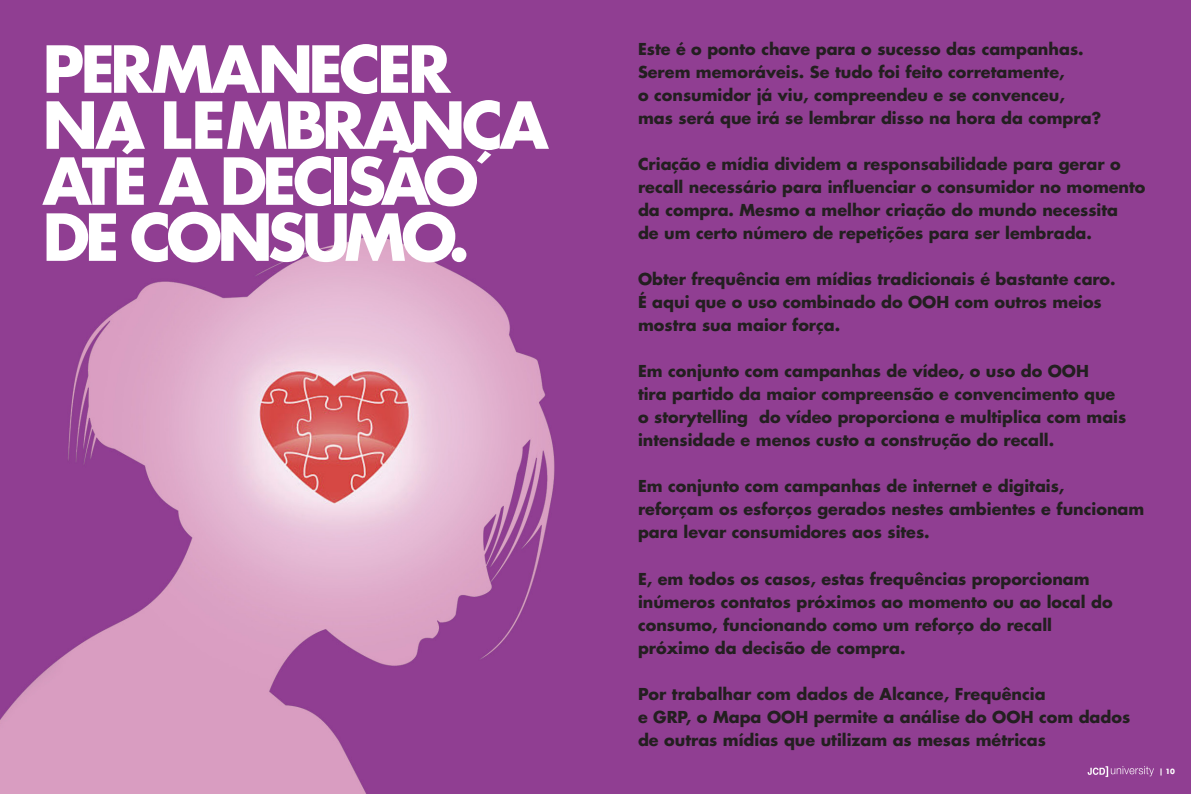
<style>
.page{position:relative;width:1191px;height:794px;background:#fff}
.page>*{position:absolute;margin:0;border:0;box-sizing:border-box;transform-origin:0 0}
.t1{font:700 63px "Futura";letter-spacing:-.06em;color:#fff}
.t2{font:700 63px "Futura";letter-spacing:-.04em;color:#fff}
.t3{font:700 63px "Futura";letter-spacing:-.08em;color:#fff}
.t4{font:700 16px/23px "Futura";color:#231f20}
.t5{font:700 7px "Futura";color:#fff}
</style>
<div class="page">
<img style="left:0;top:0;width:1191px;height:794px">
<img style="left:1085px;top:764px;width:71px;height:14px">
<p class="t1" style="left:43px;top:27px;width:409px">PERMANECER</p>
<p class="t2" style="left:43px;top:83px;width:508px">NA LEMBRANÇA</p>
<p class="t1" style="left:43px;top:139px;width:438px">ATÉ A DECISÃO</p>
<p class="t3" style="left:43px;top:195px;width:429px">DE CONSUMO.</p>
<p class="t4" style="left:638px;top:38px;width:447px">Este é o ponto chave para o sucesso das campanhas.</p>
<p class="t4" style="left:638px;top:61px;width:428px">Serem memoráveis. Se tudo foi feito corretamente,</p>
<p class="t4" style="left:638px;top:84px;width:428px">o consumidor já viu, compreendeu e se convenceu,</p>
<p class="t4" style="left:638px;top:107px;width:464px">mas será que irá se lembrar disso na hora da compra?</p>
<p class="t4" style="left:638px;top:153px;width:509px">Criação e mídia dividem a responsabilidade para gerar o recall necessário para influenciar o consumidor no momento da compra. Mesmo a melhor criação do mundo necessita</p>
<p class="t4" style="left:638px;top:222px;width:455px">de um certo número de repetições para ser lembrada.</p>
<p class="t4" style="left:638px;top:268px;width:479px">Obter frequência em mídias tradicionais é bastante caro.</p>
<p class="t4" style="left:638px;top:291px;width:465px">É aqui que o uso combinado do OOH com outros meios</p>
<p class="t4" style="left:638px;top:314px;width:204px">mostra sua maior força.</p>
<p class="t4" style="left:638px;top:360px;width:452px">Em conjunto com campanhas de vídeo, o uso do OOH</p>
<p class="t4" style="left:638px;top:383px;width:479px">tira partido da maior compreensão e convencimento que</p>
<p class="t4" style="left:638px;top:406px;width:490px">o storytelling do vídeo proporciona e multiplica com mais</p>
<p class="t4" style="left:638px;top:429px;width:418px">intensidade e menos custo a construção do recall.</p>
<p class="t4" style="left:638px;top:475px;width:428px">Em conjunto com campanhas de internet e digitais,</p>
<p class="t4" style="left:638px;top:498px;width:508px">reforçam os esforços gerados nestes ambientes e funcionam para levar consumidores aos sites.</p>
<p class="t4" style="left:638px;top:567px;width:453px">E, em todos os casos, estas frequências proporcionam</p>
<p class="t4" style="left:638px;top:590px;width:476px">inúmeros contatos próximos ao momento ou ao local do consumo, funcionando como um reforço do recall</p>
<p class="t4" style="left:638px;top:636px;width:269px">próximo da decisão de compra.</p>
<p class="t4" style="left:638px;top:682px;width:409px">Por trabalhar com dados de Alcance, Frequência</p>
<p class="t4" style="left:638px;top:705px;width:494px">e GRP, o Mapa OOH permite a análise do OOH com dados</p>
<p class="t4" style="left:638px;top:728px;width:409px">de outras mídias que utilizam as mesas métricas</p>
<p class="t5" style="left:1159px;top:766px;width:18px">| 10</p>
</div>
